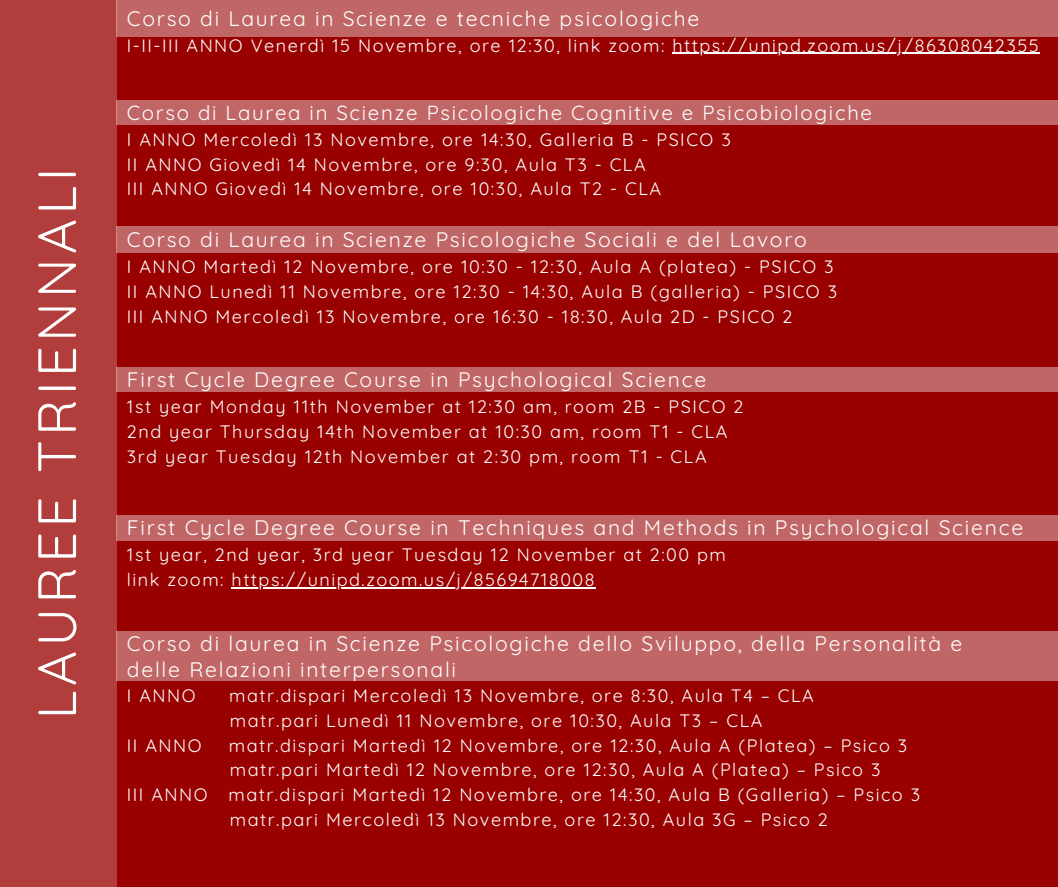
<style>
.page{position:relative;width:1058px;height:887px;background:#fff}
.page>*{position:absolute;margin:0;border:0;box-sizing:border-box;transform-origin:0 0}
.t1{font:54px "Quicksand";letter-spacing:.085em;color:#fff}
.t2{font:21px/25.8px "Quicksand";letter-spacing:.085em;color:#fff}
.t3{font:20.4px "Quicksand";letter-spacing:.085em;color:#fff}
.t4{font:18px/24.8px "Quicksand";letter-spacing:.085em;color:#fff}
</style>
<div class="page">
<div style="left:0;top:0;width:1058px;height:886px;background:#900"></div>
<div style="left:116px;top:227px;width:941px;height:26px;background:#c16666"></div>
<div style="left:116px;top:100px;width:941px;height:25px;background:#c16666"></div>
<div style="left:0;top:0;width:116px;height:886px;background:#b13d3d"></div>
<div style="left:116px;top:0;width:942px;height:36px;background:#c16666"></div>
<hr style="left:672px;top:53px;width:368px;height:1px;background:#fff">
<hr style="left:232px;top:587px;width:364px;height:1px;background:#fff">
<div style="left:116px;top:367px;width:941px;height:25px;background:#c16666"></div>
<div style="left:116px;top:515px;width:941px;height:26px;background:#c16666"></div>
<div style="left:116px;top:631px;width:941px;height:50px;background:#c16666"></div>
<p class="t1" style="left:22px;top:719px;width:553px;rotate:-90deg">LAUREE TRIENNALI</p>
<p class="t2" style="left:127px;top:5px;width:574px">Corso di Laurea in Scienze e tecniche psicologiche</p>
<p class="t4" style="left:127px;top:33px;width:913px">I-II-III ANNO Venerdì 15 Novembre, ore 12:30, link zoom: https://unipd.zoom.us/j/86308042355</p>
<h1 class="t3" style="left:127px;top:99px;width:746px">Corso di Laurea in Scienze Psicologiche Cognitive e Psicobiologiche</h1>
<h1 class="t4" style="left:127px;top:127px;width:605px">I ANNO Mercoledì 13 Novembre, ore 14:30, Galleria B - PSICO 3<br>II ANNO Giovedì 14 Novembre, ore 9:30, Aula T3 - CLA<br>III ANNO Giovedì 14 Novembre, ore 10:30, Aula T2 - CLA</h1>
<p class="t2" style="left:127px;top:226px;width:681px">Corso di Laurea in Scienze Psicologiche Sociali e del Lavoro</p>
<p class="t4" style="left:127px;top:254px;width:708px">I ANNO Martedì 12 Novembre, ore 10:30 - 12:30, Aula A (platea) - PSICO 3</p>
<h2 class="t4" style="left:127px;top:278px;width:711px">II ANNO Lunedì 11 Novembre, ore 12:30 - 14:30, Aula B (galleria) - PSICO 3</h2>
<p class="t4" style="left:127px;top:303px;width:667px">III ANNO Mercoledì 13 Novembre, ore 16:30 - 18:30, Aula 2D - PSICO 2</p>
<p class="t2" style="left:127px;top:366px;width:581px">First Cycle Degree Course in Psychological Science</p>
<p class="t4" style="left:127px;top:394px;width:618px">1st year Monday 11th November at 12:30 am, room 2B - PSICO 2</p>
<p class="t4" style="left:127px;top:418px;width:602px">2nd year Thursday 14th November at 10:30 am, room T1 - CLA</p>
<p class="t4" style="left:127px;top:443px;width:581px">3rd year Tuesday 12th November at 2:30 pm, room T1 - CLA</p>
<h2 class="t2" style="left:127px;top:514px;width:897px">First Cycle Degree Course in Techniques and Methods in Psychological Science</h2>
<h2 class="t4" style="left:127px;top:542px;width:600px">1st year, 2nd year, 3rd year Tuesday 12 November at 2:00 pm link zoom: https://unipd.zoom.us/j/85694718008</h2>
<p class="t2" style="left:127px;top:630px;width:837px">Corso di laurea in Scienze Psicologiche dello Sviluppo, della Personalità e delle Relazioni interpersonali</p>
<p class="t4" style="left:127px;top:683px;width:70px">I ANNO</p>
<p class="t4" style="left:229px;top:683px;width:586px">matr.dispari Mercoledì 13 Novembre, ore 8:30, Aula T4 – CLA matr.pari Lunedì 11 Novembre, ore 10:30, Aula T3 – CLA</p>
<p class="t4" style="left:127px;top:732px;width:76px">II ANNO</p>
<p class="t4" style="left:229px;top:732px;width:680px">matr.dispari Martedì 12 Novembre, ore 12:30, Aula A (Platea) – Psico 3</p>
<p class="t4" style="left:230px;top:757px;width:652px">matr.pari Martedì 12 Novembre, ore 12:30, Aula A (Platea) – Psico 3</p>
<p class="t4" style="left:127px;top:782px;width:794px">III ANNO matr.dispari Martedì 12 Novembre, ore 14:30, Aula B (Galleria) – Psico 3</p>
<p class="t4" style="left:230px;top:806px;width:599px">matr.pari Mercoledì 13 Novembre, ore 12:30, Aula 3G – Psico 2</p>
</div>
